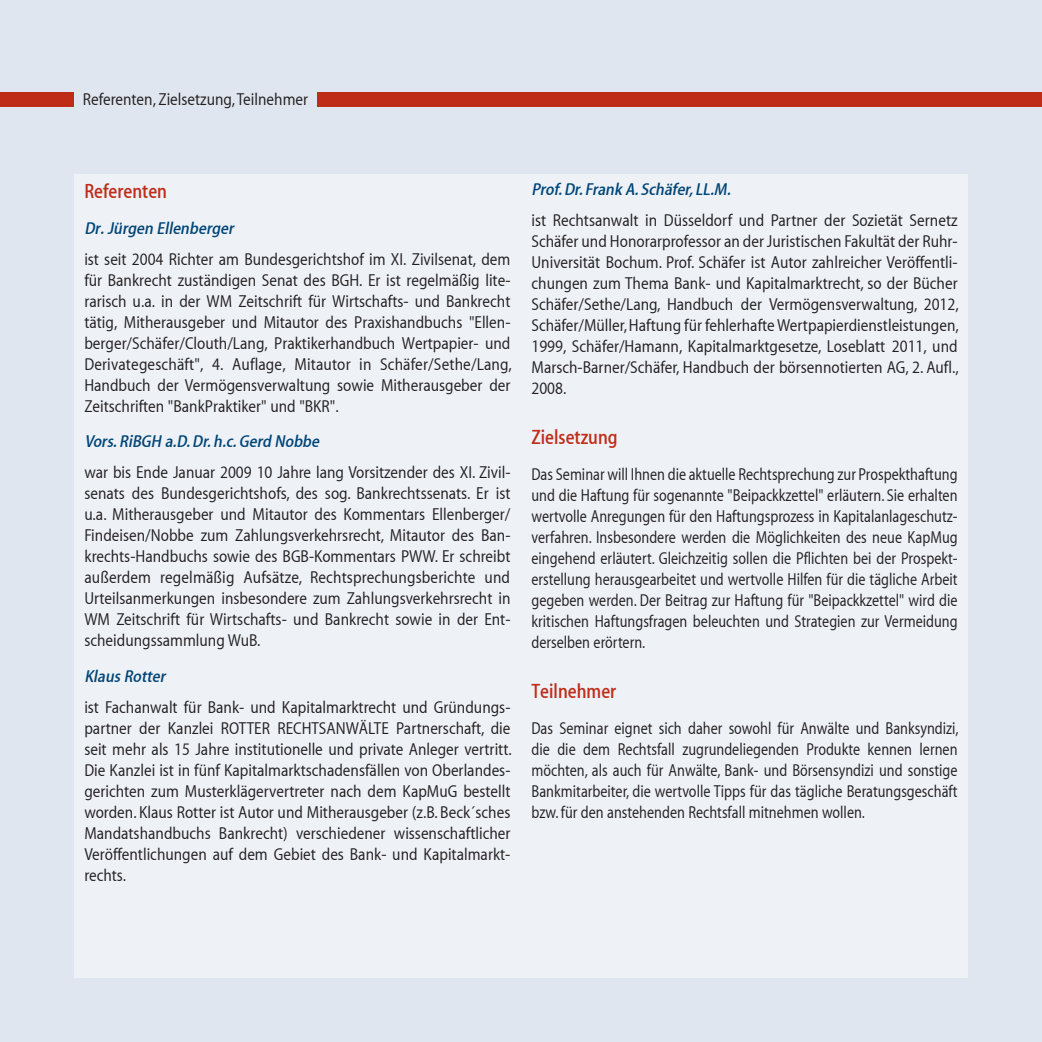
<style>
.page{position:relative;width:1042px;height:1042px;background:#e0e6ef}
.page>*{position:absolute;margin:0;border:0;box-sizing:border-box;transform-origin:0 0}
.t1{font:500 21px "Myriad";color:#bf2d19;scale:.93 1}
.t2{font:300 17.5px/21px "Myriad";color:#231f20;text-align:justify}
.t3{font:300 17.5px/21px "Myriad";color:#231f20;text-align:justify;scale:.93 1}
.t4{font:italic 500 17.5px "Myriad";color:#004577}
</style>
<div class="page">
<div style="left:0;top:92px;width:1042px;height:15px;background:#bf2d19"></div>
<div style="left:74px;top:87px;width:242px;height:24px;background:#e0e6ef"></div>
<div style="left:74px;top:174px;width:893px;height:803px;background:#eef2f7"></div>
<p class="t2" style="left:83px;top:90px;width:227px">Referenten, Zielsetzung, Teilnehmer</p>
<p class="t1" style="left:84px;top:180px;width:90px">Referenten</p>
<p class="t4" style="left:84px;top:219px;width:154px">Dr.Jürgen Ellenberger</p>
<p class="t2" style="left:84px;top:249px;width:429px">ist seit 2004 Richter am Bundesgerichtshof im XI. Zivilsenat, dem für Bankrecht zuständigen Senat des BGH. Er ist regelmäßig lite&shy;rarisch u.a. in der WM Zeitschrift für Wirtschafts- und Bankrecht tätig, Mitherausgeber und Mitautor des Praxishandbuchs "Ellen&shy;berger/Schäfer/Clouth/Lang, Praktikerhandbuch Wertpapier- und Derivategeschäft", 4. Auflage, Mitautor in Schäfer/Sethe/Lang, Handbuch der Vermögensverwaltung sowie Mitherausgeber der Zeitschriften "BankPraktiker" und "BKR".</p>
<p class="t4" style="left:84px;top:433px;width:240px">Vors.RiBGH a.D.Dr.h.c.Gerd Nobbe</p>
<p class="t2" style="left:84px;top:463px;width:428px">war bis Ende Januar 2009 10 Jahre lang Vorsitzender des XI. Zivil&shy;senats des Bundesgerichtshofs, des sog. Bankrechtssenats. Er ist u.a. Mitherausgeber und Mitautor des Kommentars Ellenberger/ Findeisen/Nobbe zum Zahlungsverkehrsrecht, Mitautor des Ban&shy;krechts-Handbuchs sowie des BGB-Kommentars PWW. Er schreibt außerdem regelmäßig Aufsätze, Rechtsprechungsberichte und Urteilsanmerkungen insbesondere zum Zahlungsverkehrsrecht in WM Zeitschrift für Wirtschafts- und Bankrecht sowie in der Ent&shy;scheidungssammlung WuB.</p>
<p class="t4" style="left:84px;top:668px;width:86px">Klaus Rotter</p>
<p class="t2" style="left:84px;top:698px;width:429px">ist Fachanwalt für Bank- und Kapitalmarktrecht und Gründungs&shy;partner der Kanzlei ROTTER RECHTSANWÄLTE Partnerschaft, die seit mehr als 15 Jahre institutionelle und private Anleger vertritt.<br>Die Kanzlei ist in fünf Kapitalmarktschadensfällen von Oberlandes&shy;gerichten zum Musterklägervertreter nach dem KapMuG bestellt worden. Klaus Rotter ist Autor und Mitherausgeber (z.B. Beck´sches Mandatshandbuchs Bankrecht) verschiedener wissenschaftlicher Veröffentlichungen auf dem Gebiet des Bank- und Kapitalmarkt&shy;rechts.</p>
<p class="t4" style="left:531px;top:181px;width:204px">Prof.Dr.Frank A.Schäfer,LL.M.</p>
<p class="t2" style="left:531px;top:211px;width:429px">ist Rechtsanwalt in Düsseldorf und Partner der Sozietät Sernetz Schäfer und Honorarprofessor an der Juristischen Fakultät der Ruhr-Universität Bochum. Prof. Schäfer ist Autor zahlreicher Veröffentli&shy;chungen zum Thema Bank- und Kapitalmarktrecht, so der Bücher Schäfer/Sethe/Lang, Handbuch der Vermögensverwaltung, 2012, Schäfer/Müller, Haftung für fehlerhafte Wertpapierdienstleistungen, 1999, Schäfer/Hamann, Kapitalmarktgesetze, Loseblatt 2011, und Marsch-Barner/Schäfer, Handbuch der börsennotierten AG, 2. Aufl., 2008.</p>
<p class="t1" style="left:531px;top:427px;width:94px">Zielsetzung</p>
<p class="t3" style="left:531px;top:465px;width:460px">Das Seminar will Ihnen die aktuelle Rechtsprechung zur Prospekthaftung und die Haftung für sogenannte "Beipackkzettel" erläutern. Sie erhalten wertvolle Anregungen für den Haftungsprozess in Kapitalanlageschutz&shy;verfahren. Insbesondere werden die Möglichkeiten des neue KapMug eingehend erläutert. Gleichzeitig sollen die Pflichten bei der Prospekt&shy;erstellung herausgearbeitet und wertvolle Hilfen für die tägliche Arbeit gegeben werden. Der Beitrag zur Haftung für "Beipackkzettel" wird die kritischen Haftungsfragen beleuchten und Strategien zur Vermeidung derselben erörtern.</p>
<p class="t1" style="left:531px;top:681px;width:93px">Teilnehmer</p>
<p class="t3" style="left:531px;top:718px;width:461px">Das Seminar eignet sich daher sowohl für Anwälte und Banksyndizi, die die dem Rechtsfall zugrundeliegenden Produkte kennen lernen möchten, als auch für Anwälte, Bank- und Börsensyndizi und sonstige Bankmitarbeiter, die wertvolle Tipps für das tägliche Beratungsgeschäft bzw. für den anstehenden Rechtsfall mitnehmen wollen.</p>
</div>
